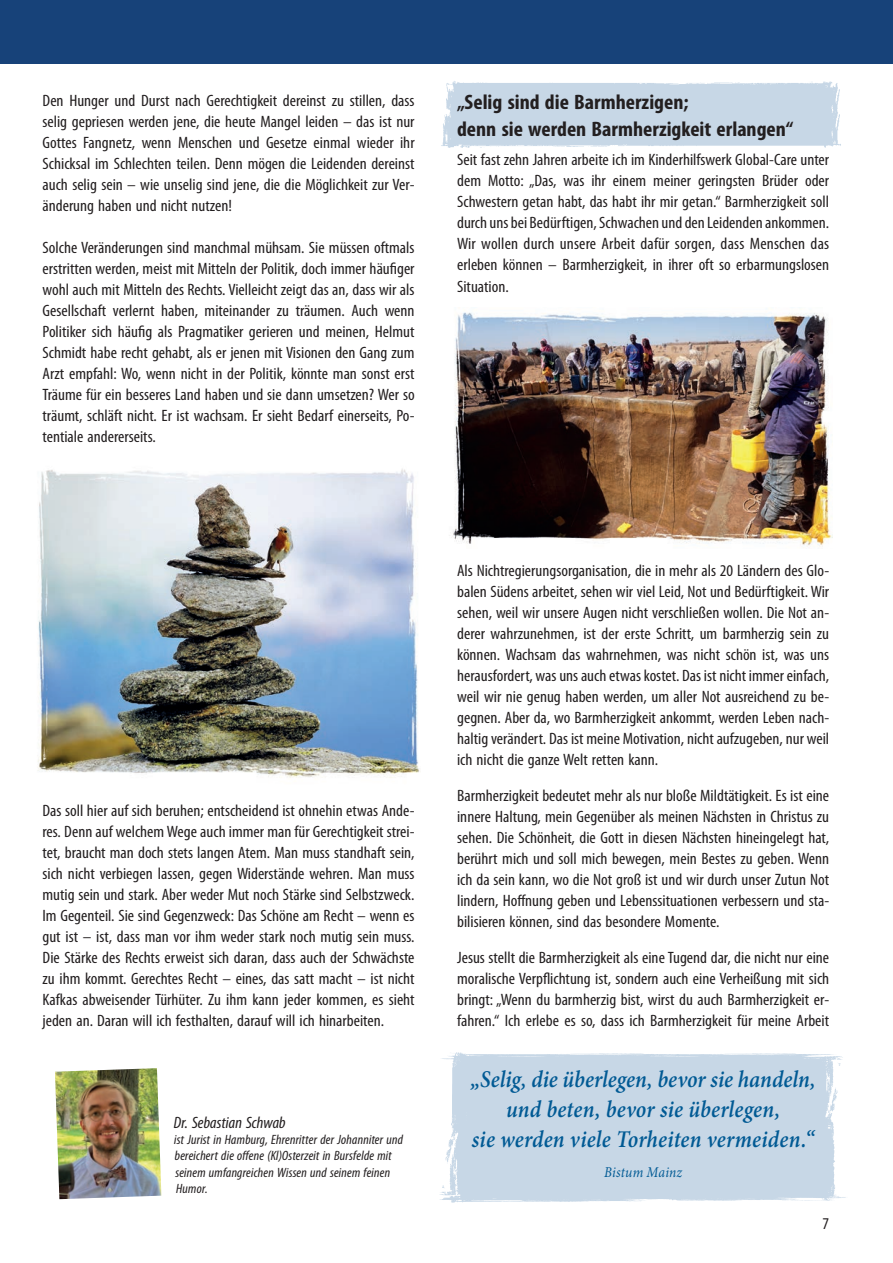
<style>
.page{position:relative;width:893px;height:1263px;background:#fff}
.page>*{position:absolute;margin:0;border:0;box-sizing:border-box;transform-origin:0 0}
.Kursiv{font:italic 600 24px/30px "Minion Pro";letter-spacing:.01em;color:#015a94;text-align:center;scale:.9 1}
.Text_Brief{font:700 condensed 21px "Myriad Pro";color:#231f20;scale:1.05 1}
.Text_Brief-2{font:condensed 16.5px/21px "Myriad Pro";color:#231f20;text-align:justify;scale:1.05 1}
.Text_Brief-3{font:italic condensed 16.5px "Myriad Pro";letter-spacing:-.005em;color:#231f20;scale:1.05 1}
.Kursiv-2{font:italic 15px "Minion Pro";letter-spacing:.015em;color:#015a94;scale:.9 1}
.Text_Brief-4{font:italic condensed 13.5px/16.2px "Myriad Pro";letter-spacing:.005em;color:#231f20;scale:1.05 1}
</style>
<div class="page">
<img style="left:441px;top:81px;width:400px;height:67px">
<div style="left:0;top:0;width:893px;height:64px;background:#174279"></div>
<img style="left:55px;top:1068px;width:106px;height:131px">
<img style="left:38px;top:469px;width:382px;height:309px">
<img style="left:449px;top:312px;width:384px;height:235px">
<img style="left:440px;top:1052px;width:406px;height:151px">
<p class="Text_Brief-2" style="left:43px;top:90px;width:356px">Den Hunger und Durst nach Gerechtigkeit dereinst zu stillen, dass selig gepriesen werden jene, die heute Mangel leiden – das ist nur Gottes Fangnetz, wenn Menschen und Gesetze einmal wieder ihr Schicksal im Schlechten teilen. Denn mögen die Leidenden dereinst auch selig sein – wie unselig sind jene, die die Möglichkeit zur Ver&shy;änderung haben und nicht nutzen!</p>
<p class="Text_Brief-2" style="left:43px;top:237px;width:356px">Solche Veränderungen sind manchmal mühsam. Sie müssen oftmals erstritten werden, meist mit Mitteln der Politik, doch immer häufiger wohl auch mit Mitteln des Rechts. Vielleicht zeigt das an, dass wir als Gesellschaft verlernt haben, miteinander zu träumen. Auch wenn Politiker sich häufig als Pragmatiker gerieren und meinen, Helmut Schmidt habe recht gehabt, als er jenen mit Visionen den Gang zum Arzt empfahl: Wo, wenn nicht in der Politik, könnte man sonst erst Träume für ein besseres Land haben und sie dann umsetzen? Wer so träumt, schläft nicht. Er ist wachsam. Er sieht Bedarf einerseits, Po&shy;tentiale andererseits.</p>
<p class="Text_Brief" style="left:457px;top:89px;width:222px">„Selig sind die Barmherzigen;</p>
<p class="Text_Brief" style="left:457px;top:116px;width:322px">denn sie werden Barmherzigkeit erlangen“</p>
<p class="Text_Brief-2" style="left:457px;top:149px;width:356px">Seit fast zehn Jahren arbeite ich im Kinderhilfswerk Global-Care unter dem Motto: „Das, was ihr einem meiner geringsten Brüder oder Schwestern getan habt, das habt ihr mir getan.“ Barmherzigkeit soll durch uns bei Bedürftigen, Schwachen und den Leidenden ankommen.<br>Wir wollen durch unsere Arbeit dafür sorgen, dass Menschen das erleben können – Barmherzigkeit, in ihrer oft so erbarmungslosen Situation.</p>
<p class="Text_Brief-2" style="left:43px;top:800px;width:356px">Das soll hier auf sich beruhen; entscheidend ist ohnehin etwas Ande&shy;res. Denn auf welchem Wege auch immer man für Gerechtigkeit strei&shy;tet, braucht man doch stets langen Atem. Man muss standhaft sein, sich nicht verbiegen lassen, gegen Widerstände wehren. Man muss mutig sein und stark. Aber weder Mut noch Stärke sind Selbstzweck.<br>Im Gegenteil. Sie sind Gegenzweck: Das Schöne am Recht – wenn es gut ist – ist, dass man vor ihm weder stark noch mutig sein muss.<br>Die Stärke des Rechts erweist sich daran, dass auch der Schwächste zu ihm kommt. Gerechtes Recht – eines, das satt macht – ist nicht Kafkas abweisender Türhüter. Zu ihm kann jeder kommen, es sieht jeden an. Daran will ich festhalten, darauf will ich hinarbeiten.</p>
<p class="Text_Brief-3" style="left:174px;top:1112px;width:109px">Dr. Sebastian Schwab</p>
<p class="Text_Brief-4" style="left:174px;top:1131px;width:220px">ist Jurist in Hamburg, Ehrenritter der Johanniter und bereichert die offene (Kl)Osterzeit in Bursfelde mit seinem umfangreichen Wissen und seinem feinen Humor.</p>
<p class="Text_Brief-2" style="left:457px;top:560px;width:356px">Als Nichtregierungsorganisation, die in mehr als 20 Ländern des Glo&shy;balen Südens arbeitet, sehen wir viel Leid, Not und Bedürftigkeit. Wir sehen, weil wir unsere Augen nicht verschließen wollen. Die Not an&shy;derer wahrzunehmen, ist der erste Schritt, um barmherzig sein zu können. Wachsam das wahrnehmen, was nicht schön ist, was uns herausfordert, was uns auch etwas kostet. Das ist nicht immer einfach, weil wir nie genug haben werden, um aller Not ausreichend zu be&shy;gegnen. Aber da, wo Barmherzigkeit ankommt, werden Leben nach&shy;haltig verändert. Das ist meine Motivation, nicht aufzugeben, nur weil ich nicht die ganze Welt retten kann.</p>
<p class="Text_Brief-2" style="left:457px;top:785px;width:356px">Barmherzigkeit bedeutet mehr als nur bloße Mildtätigkeit. Es ist eine innere Haltung, mein Gegenüber als meinen Nächsten in Christus zu sehen. Die Schönheit, die Gott in diesen Nächsten hineingelegt hat, berührt mich und soll mich bewegen, mein Bestes zu geben. Wenn ich da sein kann, wo die Not groß ist und wir durch unser Zutun Not lindern, Hoffnung geben und Lebenssituationen verbessern und sta&shy;bilisieren können, sind das besondere Momente.</p>
<p class="Text_Brief-2" style="left:457px;top:947px;width:356px">Jesus stellt die Barmherzigkeit als eine Tugend dar, die nicht nur eine moralische Verpflichtung ist, sondern auch eine Verheißung mit sich bringt: „Wenn du barmherzig bist, wirst du auch Barmherzigkeit er&shy;fahren.“ Ich erlebe es so, dass ich Barmherzigkeit für meine Arbeit</p>
<p class="Kursiv" style="left:471px;top:1064px;width:385px">„Selig, die überlegen, bevor sie handeln, und beten, bevor sie überlegen,</p>
<p class="Kursiv" style="left:472px;top:1124px;width:382px">sie werden viele Torheiten vermeiden.“</p>
<p class="Kursiv-2" style="left:604px;top:1162px;width:88px">Bistum Mainz</p>
<p class="Text_Brief-2" style="left:822px;top:1212px;width:8px">7</p>
</div>
